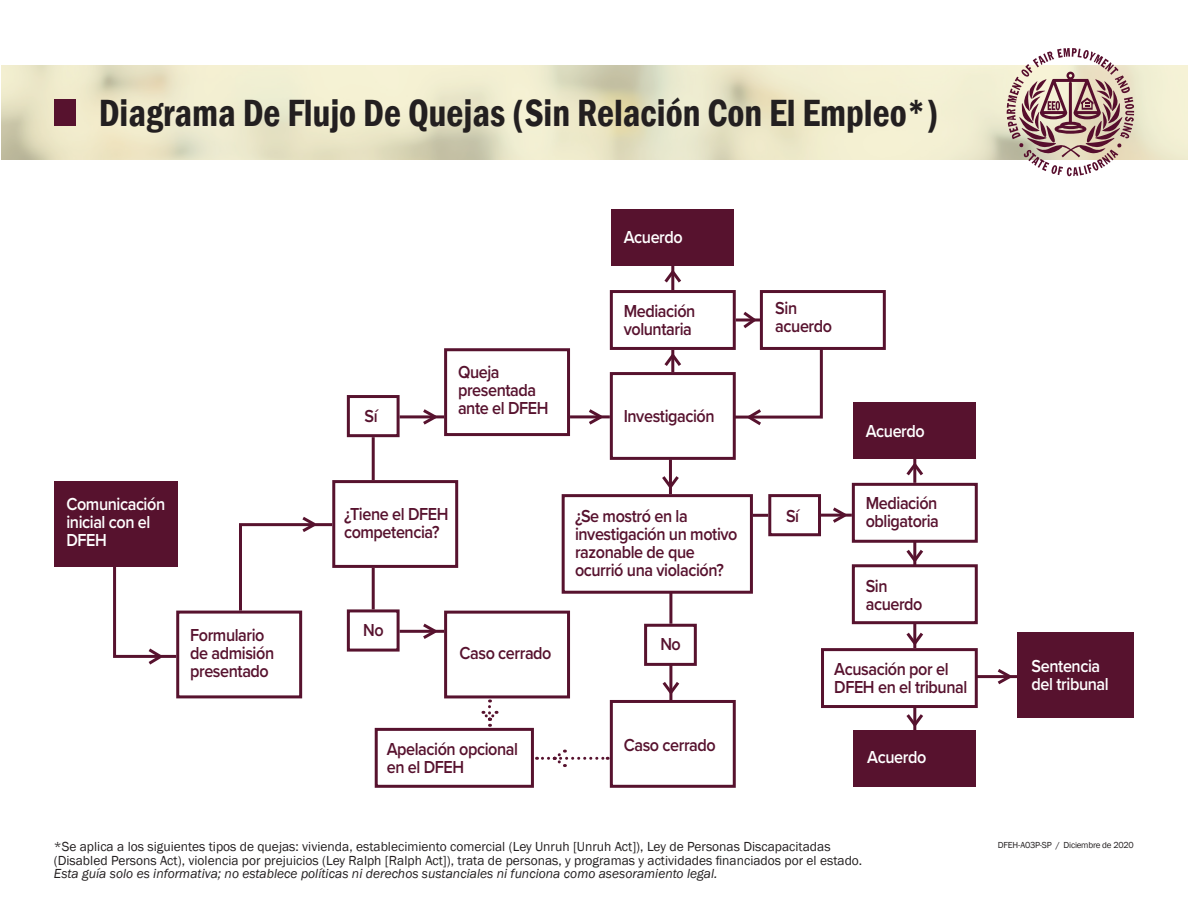
<style>
.page{position:relative;width:1188px;height:918px;background:#fff}
.page>*{position:absolute;margin:0;border:0;box-sizing:border-box;transform-origin:0 0}
.t1{font:600 condensed 39px "Franklin Gothic";color:#231f20;scale:.95 1}
.t2{font:600 18px/18px "Proxima Nova";letter-spacing:-.025em;color:#57122e;scale:.9 1}
.t3{font:600 18px/18px "Proxima Nova";letter-spacing:-.025em;color:#fff;scale:.9 1}
.t4{font:13.5px/13.5px "Franklin Gothic";color:#231f20}
.t5{font:italic 13.5px "Franklin Gothic";color:#231f20}
.t6{font:9px "Franklin Gothic";letter-spacing:-.025em;color:#231f20}
</style>
<div class="page">
<svg style="left:2px;top:65px;width:1186px;height:94px;background:#eae6c9"></svg>
<div style="left:54px;top:100px;width:22px;height:26px;background:#57122e"></div>
<svg style="left:1007px;top:48px;width:127px;height:128px"></svg>
<div style="left:444px;top:348px;width:126px;height:88px;border:3px solid #57122e"></div>
<div style="left:347px;top:395px;width:53px;height:42px;border:3px solid #57122e"></div>
<div style="left:54px;top:482px;width:124px;height:85px;background:#57122e"></div>
<div style="left:176px;top:611px;width:126px;height:87px;border:3px solid #57122e"></div>
<div style="left:853px;top:402px;width:123px;height:57px;background:#57122e"></div>
<div style="left:852px;top:483px;width:126px;height:60px;border:3px solid #57122e"></div>
<div style="left:852px;top:564px;width:126px;height:60px;border:3px solid #57122e"></div>
<div style="left:821px;top:648px;width:157px;height:60px;border:3px solid #57122e"></div>
<div style="left:853px;top:730px;width:123px;height:57px;background:#57122e"></div>
<div style="left:611px;top:209px;width:123px;height:57px;background:#57122e"></div>
<div style="left:610px;top:290px;width:126px;height:60px;border:3px solid #57122e"></div>
<div style="left:760px;top:290px;width:126px;height:60px;border:3px solid #57122e"></div>
<div style="left:610px;top:372px;width:126px;height:88px;border:3px solid #57122e"></div>
<div style="left:610px;top:700px;width:126px;height:88px;border:3px solid #57122e"></div>
<hr style="left:400px;top:415px;width:44px;height:3px;background:#57122e">
<svg style="left:420px;top:409px;width:19px;height:16px"></svg>
<hr style="left:570px;top:415px;width:40px;height:3px;background:#57122e">
<svg style="left:586px;top:409px;width:19px;height:16px"></svg>
<hr style="left:372px;top:437px;width:3px;height:43px;background:#57122e">
<div style="left:332px;top:480px;width:126px;height:88px;border:3px solid #57122e"></div>
<div style="left:444px;top:611px;width:126px;height:87px;border:3px solid #57122e"></div>
<div style="left:562px;top:494px;width:191px;height:100px;border:3px solid #57122e"></div>
<div style="left:768px;top:494px;width:53px;height:42px;border:3px solid #57122e"></div>
<div style="left:347px;top:609px;width:53px;height:43px;border:3px solid #57122e"></div>
<hr style="left:400px;top:630px;width:44px;height:3px;background:#57122e">
<svg style="left:420px;top:623px;width:19px;height:16px"></svg>
<hr style="left:372px;top:568px;width:3px;height:41px;background:#57122e">
<hr style="left:671px;top:350px;width:3px;height:22px;background:#57122e">
<svg style="left:664px;top:351px;width:17px;height:18px"></svg>
<hr style="left:671px;top:266px;width:3px;height:24px;background:#57122e">
<svg style="left:664px;top:267px;width:17px;height:19px"></svg>
<hr style="left:736px;top:318px;width:24px;height:3px;background:#57122e">
<svg style="left:740px;top:311px;width:19px;height:18px"></svg>
<hr style="left:669px;top:460px;width:3px;height:34px;background:#57122e">
<svg style="left:662px;top:476px;width:17px;height:12px"></svg>
<hr style="left:753px;top:514px;width:15px;height:3px;background:#57122e">
<div style="left:644px;top:624px;width:53px;height:42px;border:3px solid #57122e"></div>
<hr style="left:669px;top:664px;width:3px;height:37px;background:#57122e">
<svg style="left:662px;top:679px;width:18px;height:18px"></svg>
<hr style="left:669px;top:592px;width:3px;height:32px;background:#57122e">
<svg style="left:237px;top:514px;width:98px;height:100px"></svg>
<svg style="left:113px;top:567px;width:66px;height:100px"></svg>
<hr style="left:913px;top:459px;width:3px;height:24px;background:#57122e">
<svg style="left:906px;top:460px;width:17px;height:19px"></svg>
<hr style="left:821px;top:514px;width:31px;height:3px;background:#57122e">
<svg style="left:830px;top:507px;width:19px;height:16px"></svg>
<svg style="left:730px;top:345px;width:94px;height:83px"></svg>
<div style="left:1018px;top:633px;width:116px;height:85px;background:#57122e"></div>
<hr style="left:976px;top:675px;width:42px;height:3px;background:#57122e">
<svg style="left:994px;top:669px;width:20px;height:16px"></svg>
<hr style="left:913px;top:541px;width:3px;height:26px;background:#57122e">
<svg style="left:903px;top:546px;width:23px;height:19px"></svg>
<hr style="left:913px;top:624px;width:3px;height:24px;background:#57122e">
<svg style="left:906px;top:629px;width:17px;height:19px"></svg>
<hr style="left:913px;top:707px;width:3px;height:23px;background:#57122e">
<svg style="left:906px;top:711px;width:17px;height:18px"></svg>
<div style="left:375px;top:728px;width:159px;height:60px;border:3px solid #57122e"></div>
<svg style="left:537px;top:750px;width:71px;height:17px"></svg>
<svg style="left:482px;top:700px;width:15px;height:27px"></svg>
<h1 class="t1" style="left:99px;top:87px;width:885px">Diagrama De Flujo De Quejas (Sin Relación Con El Empleo*)</h1>
<p class="t3" style="left:624px;top:228px;width:67px">Acuerdo</p>
<p class="t3" style="left:66px;top:494px;width:111px">Comunicación inicial con el<br>DFEH</p>
<p class="t2" style="left:190px;top:625px;width:95px">Formulario de admisión presentado</p>
<p class="t2" style="left:365px;top:407px;width:16px">Sí</p>
<p class="t2" style="left:458px;top:363px;width:102px">Queja presentada ante el DFEH</p>
<p class="t2" style="left:344px;top:505px;width:118px">¿Tiene el DFEH competencia?</p>
<p class="t2" style="left:363px;top:621px;width:24px">No</p>
<p class="t2" style="left:460px;top:644px;width:104px">Caso cerrado</p>
<p class="t2" style="left:387px;top:740px;width:147px">Apelación opcional en el DFEH</p>
<p class="t2" style="left:624px;top:302px;width:81px">Mediación voluntaria</p>
<p class="t2" style="left:775px;top:299px;width:65px">Sin acuerdo</p>
<p class="t2" style="left:624px;top:406px;width:103px">Investigación</p>
<p class="t2" style="left:575px;top:506px;width:182px">¿Se mostró en la investigación un motivo razonable de que ocurrió una violación?</p>
<p class="t2" style="left:786px;top:506px;width:16px">Sí</p>
<p class="t2" style="left:660px;top:635px;width:24px">No</p>
<p class="t3" style="left:866px;top:421px;width:67px">Acuerdo</p>
<p class="t2" style="left:866px;top:493px;width:83px">Mediación obligatoria</p>
<p class="t2" style="left:866px;top:576px;width:65px">Sin acuerdo</p>
<p class="t2" style="left:624px;top:735px;width:104px">Caso cerrado</p>
<p class="t2" style="left:834px;top:660px;width:149px">Acusación por el<br>DFEH en el tribunal</p>
<p class="t3" style="left:867px;top:748px;width:67px">Acuerdo</p>
<p class="t4" style="left:54px;top:840px;width:810px">*Se aplica a los siguientes tipos de quejas: vivienda, establecimiento comercial (Ley Unruh [Unruh Act]), Ley de Personas Discapacitadas (Disabled Persons Act), violencia por prejuicios (Ley Ralph [Ralph Act]), trata de personas, y programas y actividades financiados por el estado.</p>
<p class="t5" style="left:54px;top:865px;width:665px">Esta guía solo es informativa; no establece políticas ni derechos sustanciales ni funciona como asesoramiento legal.</p>
<p class="t3" style="left:1032px;top:657px;width:87px">Sentencia del tribunal</p>
<p class="t6" style="left:998px;top:840px;width:137px">DFEH-A03P-SP / Diciembre de 2020</p>
</div>
